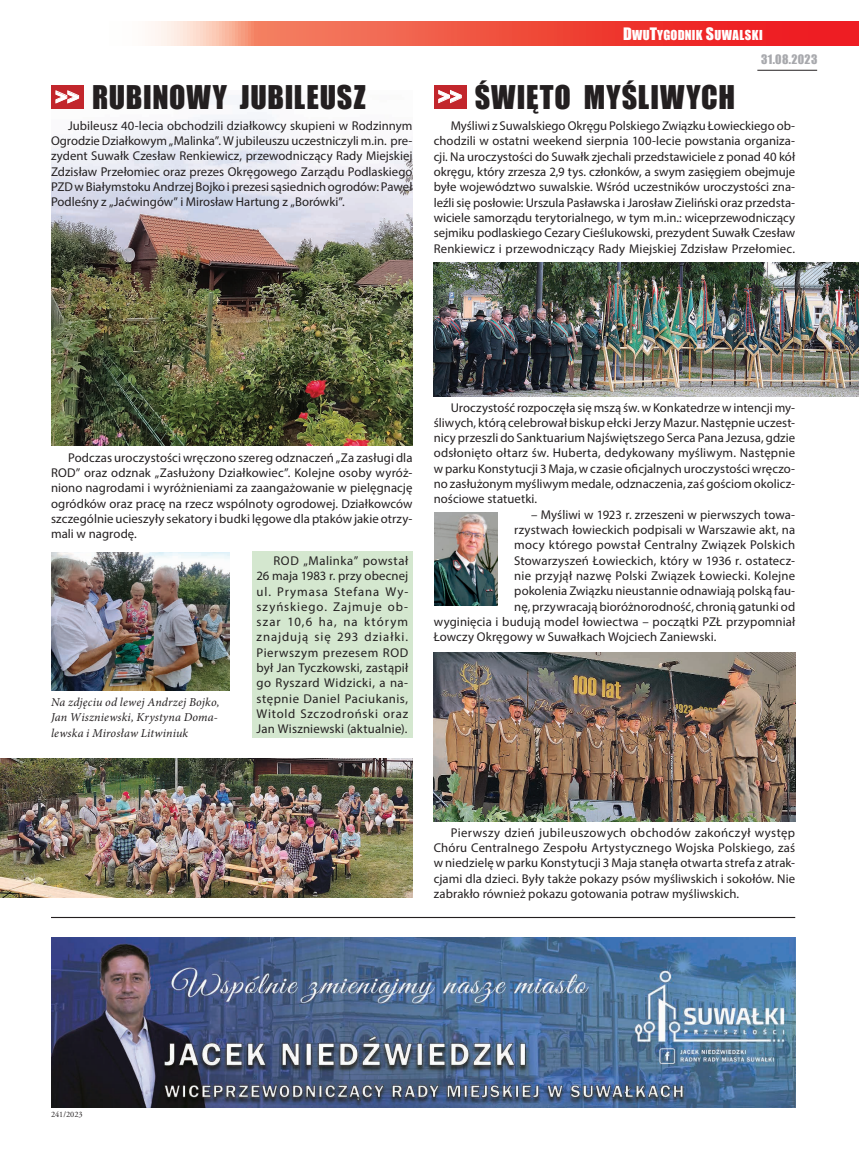
<style>
.page{position:relative;width:859px;height:1149px;background:#fff}
.page>*{position:absolute;margin:0;border:0;box-sizing:border-box;transform-origin:0 0}
.t1{font:30px "Impact";letter-spacing:.03em;color:#231f20}
.t2{font:24.3px "Impact";color:#fff;scale:.94 1}
.t3{font:12.75px/15.3px "Myriad Pro";letter-spacing:.01em;color:#231f20;text-align:justify}
.t4{font:12.6px "Impact";letter-spacing:.015em;color:#fff}
.t5{font:italic 12px/15.3px "Minion Pro";letter-spacing:.01em;color:#231f20}
.t6{font:12px "Impact";letter-spacing:.03em;color:#a8a9ad}
.t7{font:8.25px "Adobe Garamond Pro";color:#231f20}
.s1{font-size:15.75px}
</style>
<div class="page">
<hr style="left:757px;top:70px;width:60px;height:1px;background:#231f20">
<img style="left:51px;top:93px;width:361px;height:352px">
<svg style="left:151px;top:21px;width:708px;height:25px;background:#f15b4e"></svg>
<div style="left:51px;top:85px;width:33px;height:24px;background:#c2262c"></div>
<svg style="left:56px;top:91px;width:23px;height:12px"></svg>
<div style="left:252px;top:551px;width:160px;height:186px;background:#d4e7cf"></div>
<img style="left:0;top:758px;width:412px;height:139px">
<img style="left:51px;top:552px;width:179px;height:138px">
<img style="left:434px;top:262px;width:425px;height:134px">
<img style="left:434px;top:652px;width:361px;height:169px">
<div style="left:434px;top:85px;width:32px;height:24px;background:#c2262c"></div>
<svg style="left:438px;top:90px;width:23px;height:13px"></svg>
<img style="left:434px;top:512px;width:63px;height:93px">
<img style="left:51px;top:937px;width:744px;height:170px">
<hr style="left:51px;top:916px;width:744px;height:1px;background:#231f20">
<h1 class="t1" style="left:92px;top:74px;width:275px">RUBINOWY JUBILEUSZ</h1>
<h2 class="t2" style="left:55px;top:78px;width:27px">&gt;&gt;</h2>
<p class="t3" style="left:51px;top:118px;width:363px;text-indent:17px">Jubileusz 40-lecia obchodzili działkowcy skupieni w Rodzinnym Ogrodzie Działkowym „Malinka”. W jubileuszu uczestniczyli m.in. pre&shy;zydent Suwałk Czesław Renkiewicz, przewodniczący Rady Miejskiej Zdzisław Przełomiec oraz prezes Okręgowego Zarządu Podlaskiego PZD w Białymstoku Andrzej Bojko i prezesi sąsiednich ogrodów: Paweł Podleśny z „Jaćwingów” i Mirosław Hartung z „Borówki”.</p>
<p class="t4" style="left:623px;top:26px;width:141px"><span class="s1">D</span>WU<span class="s1">T</span>YGODNIK <span class="s1">S</span>UWALSKI</p>
<p class="t4" style="left:620px;top:26px;width:141px"><span class="s1">D</span>WU<span class="s1">T</span>YGODNIK <span class="s1">S</span>UWALSKI</p>
<h1 class="t1" style="left:475px;top:74px;width:262px">ŚWIĘTO MYŚLIWYCH</h1>
<p class="t3" style="left:434px;top:118px;width:363px;text-indent:17px">Myśliwi z Suwalskiego Okręgu Polskiego Związku Łowieckiego ob&shy;chodzili w ostatni weekend sierpnia 100-lecie powstania organiza&shy;cji. Na uroczystości do Suwałk zjechali przedstawiciele z ponad 40 kół okręgu, który zrzesza 2,9 tys. członków, a swym zasięgiem obejmuje byłe województwo suwalskie. Wśród uczestników uroczystości zna&shy;leźli się posłowie: Urszula Pasławska i Jarosław Zieliński oraz przedsta&shy;wiciele samorządu terytorialnego, w tym m.in.: wiceprzewodniczący sejmiku podlaskiego Cezary Cieślukowski, prezydent Suwałk Czesław Renkiewicz i przewodniczący Rady Miejskiej Zdzisław Przełomiec.</p>
<p class="t6" style="left:761px;top:50px;width:58px">31.08.2023</p>
<h2 class="t2" style="left:438px;top:78px;width:27px">&gt;&gt;</h2>
<p class="t3" style="left:51px;top:449px;width:363px;text-indent:17px">Podczas uroczystości wręczono szereg odznaczeń „Za zasługi dla ROD” oraz odznak „Zasłużony Działkowiec”. Kolejne osoby wyróż&shy;niono nagrodami i wyróżnieniami za zaangażowanie w pielęgnację ogródków oraz pracę na rzecz wspólnoty ogrodowej. Działkowców szczególnie ucieszyły sekatory i budki lęgowe dla ptaków jakie otrzy&shy;mali w nagrodę.</p>
<p class="t5" style="left:51px;top:694px;width:170px">Na zdjęciu od lewej Andrzej Bojko,<br>Jan Wiszniewski, Krystyna Doma&shy;lewska i Mirosław Litwiniuk</p>
<p class="t3" style="left:257px;top:552px;width:153px;text-indent:17px">ROD „Malinka” powstał 26 maja 1983 r. przy obecnej ul. Prymasa Stefana Wy&shy;szyńskiego. Zajmuje ob&shy;szar 10,6 ha, na którym znajdują się 293 działki.<br>Pierwszym prezesem ROD był Jan Tyczkowski, zastąpił go Ryszard Widzicki, a na&shy;stępnie Daniel Paciukanis, Witold Szczodroński oraz Jan Wiszniewski (aktualnie).</p>
<p class="t3" style="left:434px;top:399px;width:363px;text-indent:17px">Uroczystość rozpoczęła się mszą św. w Konkatedrze w intencji my&shy;śliwych, którą celebrował biskup ełcki Jerzy Mazur. Następnie uczest&shy;nicy przeszli do Sanktuarium Najświętszego Serca Pana Jezusa, gdzie odsłonięto ołtarz św. Huberta, dedykowany myśliwym. Następnie w parku Konstytucji 3 Maja, w czasie oficjalnych uroczystości wręczo&shy;no zasłużonym myśliwym medale, odznaczenia, zaś gościom okolicz&shy;nościowe statuetki.</p>
<p class="t3" style="left:531px;top:506px;width:265px">– Myśliwi w 1923 r. zrzeszeni w pierwszych towa-</p>
<p class="t3" style="left:514px;top:521px;width:282px">rzystwach łowieckich podpisali w Warszawie akt, na</p>
<p class="t3" style="left:514px;top:537px;width:282px">mocy którego powstał Centralny Związek Polskich</p>
<p class="t3" style="left:514px;top:552px;width:282px">Stowarzyszeń Łowieckich, który w 1936 r. ostatecz-</p>
<p class="t3" style="left:514px;top:567px;width:282px">nie przyjął nazwę Polski Związek Łowiecki. Kolejne</p>
<p class="t3" style="left:514px;top:583px;width:282px">pokolenia Związku nieustannie odnawiają polską fau-</p>
<p class="t3" style="left:514px;top:598px;width:282px">nę, przywracają bioróżnorodność, chronią gatunki od</p>
<p class="t3" style="left:434px;top:613px;width:363px">wyginięcia i budują model łowiectwa – początki PZŁ przypomniał</p>
<p class="t3" style="left:434px;top:629px;width:284px">Łowczy Okręgowy w Suwałkach Wojciech Zaniewski.</p>
<p class="t3" style="left:434px;top:824px;width:363px;text-indent:17px">Pierwszy dzień jubileuszowych obchodów zakończył występ Chóru Centralnego Zespołu Artystycznego Wojska Polskiego, zaś w niedzielę w parku Konstytucji 3 Maja stanęła otwarta strefa z atrak&shy;cjami dla dzieci. Były także pokazy psów myśliwskich i sokołów. Nie zabrakło również pokazu gotowania potraw myśliwskich.</p>
<p class="t7" style="left:51px;top:1109px;width:33px">241/2023</p>
</div>
